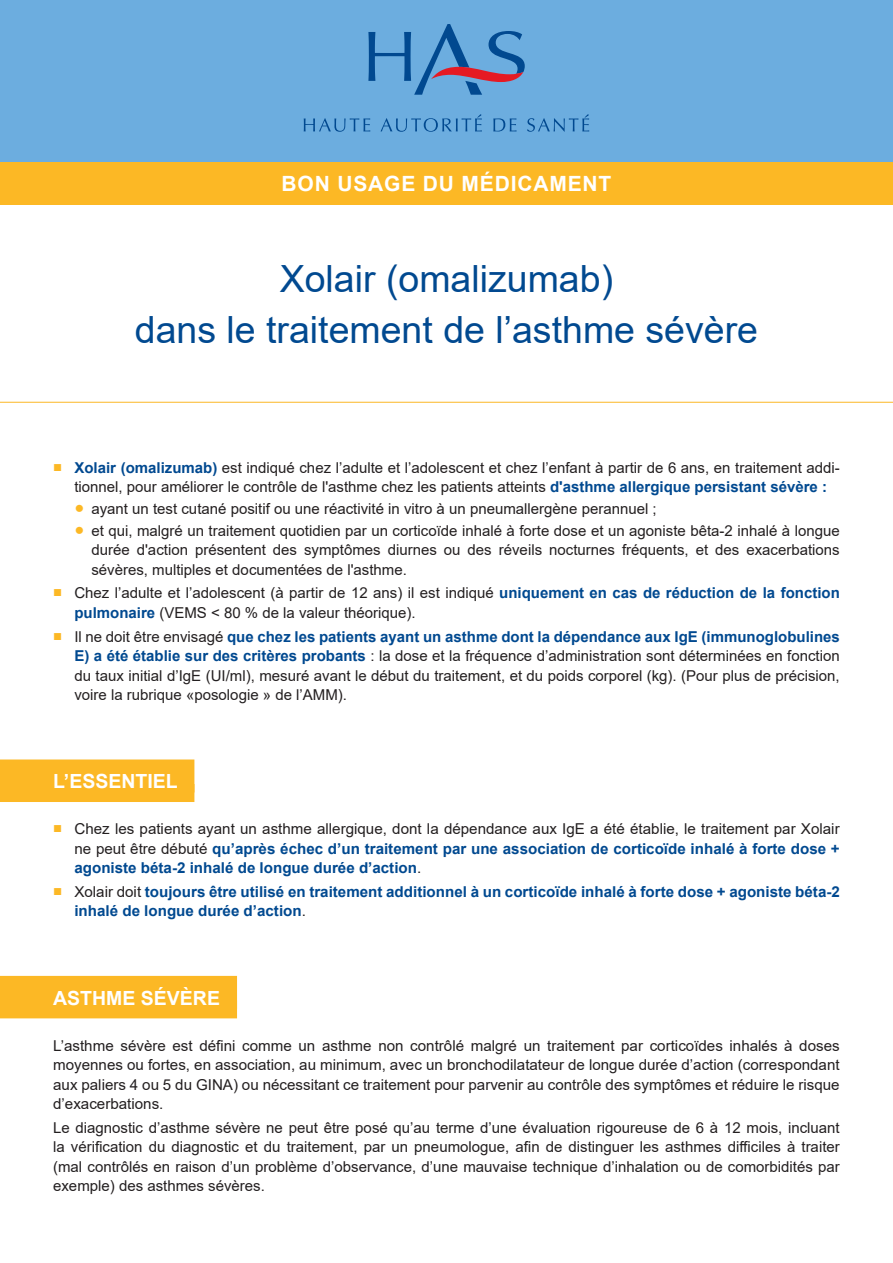
<style>
.page{position:relative;width:893px;height:1263px;background:#fff}
.page>*{position:absolute;margin:0;border:0;box-sizing:border-box;transform-origin:0 0}
.titre_fiche{font:37.5px "Arial";color:#014990}
.t1{font:700 21px "Arial";letter-spacing:.04em;color:#fff}
.Rubrique{font:700 19.5px "Arial";color:#fff}
.texte_courant{font:15px/19.5px "Arial";color:#231f20;text-align:justify}
.t2{font:700 15px/19.5px "Arial";color:#014990;text-align:justify}
.s1{color:#fcb825}
.s2{font-weight:700;color:#014990}
.s3{font-size:16.5px;color:#fcb825}
.s4{font-weight:400;color:#fcb825}
.s5{font-weight:400;color:#231f20}
</style>
<div class="page">
<div style="left:0;top:0;width:893px;height:170px;background:#6caddf"></div>
<div style="left:0;top:162px;width:893px;height:43px;background:#fcb825"></div>
<hr style="left:0;top:402px;width:893px;height:1px;background:#fcb825">
<svg style="left:304px;top:118px;width:66px;height:14px"></svg>
<svg style="left:380px;top:114px;width:102px;height:18px"></svg>
<svg style="left:493px;top:118px;width:24px;height:13px"></svg>
<svg style="left:527px;top:114px;width:62px;height:18px"></svg>
<svg style="left:368px;top:24px;width:157px;height:71px"></svg>
<div style="left:0;top:759px;width:194px;height:33px;background:#fcb825"></div>
<div style="left:0;top:784px;width:194px;height:18px;background:#fcb825"></div>
<div style="left:0;top:976px;width:237px;height:33px;background:#fcb825"></div>
<div style="left:0;top:1000px;width:237px;height:18px;background:#fcb825"></div>
<p class="t1" style="left:281px;top:169px;width:331px">BON USAGE DU MÉDICAMENT</p>
<p class="titre_fiche" style="left:280px;top:253px;width:335px">Xolair (omalizumab)</p>
<p class="titre_fiche" style="left:135px;top:304px;width:625px">dans le traitement de l’asthme sévère</p>
<p class="texte_courant" style="left:53px;top:458px;width:788px;text-align:center"><span class="s1">■</span> <span class="s2">Xolair (omalizumab)</span> est indiqué chez l’adulte et l’adolescent et chez l’enfant à partir de 6 ans, en traitement addi&shy;tionnel, pour améliorer le contrôle de l'asthme chez les patients atteints <span class="s2">d'asthme allergique persistant sévère :</span></p>
<p class="texte_courant" style="left:74px;top:499px;width:584px"><span class="s3">●</span> ayant un test cutané positif ou une réactivité in vitro à un pneumallergène perannuel ;</p>
<p class="texte_courant" style="left:91px;top:520px;width:750px;text-indent:-17px"><span class="s3">●</span> et qui, malgré un traitement quotidien par un corticoïde inhalé à forte dose et un agoniste bêta-2 inhalé à longue durée d'action présentent des symptômes diurnes ou des réveils nocturnes fréquents, et des exacerbations sévères, multiples et documentées de l'asthme.</p>
<p class="texte_courant" style="left:74px;top:583px;width:767px;text-indent:-21px"><span class="s1">■</span> Chez l’adulte et l’adolescent (à partir de 12 ans) il est indiqué <span class="s2">uniquement en cas de réduction de la fonction pulmonaire</span> (VEMS &lt; 80 % de la valeur théorique).</p>
<p class="texte_courant" style="left:74px;top:626px;width:767px;text-indent:-21px"><span class="s1">■</span> Il ne doit être envisagé <span class="s2">que chez les patients ayant un asthme dont la dépendance aux IgE (immunoglobulines E) a été établie sur des critères probants</span> : la dose et la fréquence d’administration sont déterminées en fonction du taux initial d’IgE (UI/ml), mesuré avant le début du traitement, et du poids corporel (kg). (Pour plus de précision, voire la rubrique «posologie » de l’AMM).</p>
<p class="Rubrique" style="left:53px;top:768px;width:126px">L’ESSENTIEL</p>
<p class="t2" style="left:74px;top:819px;width:767px;text-indent:-21px"><span class="s4">■</span> <span class="s5">Chez les patients ayant un asthme allergique, dont la dépendance aux IgE a été établie, le traitement par Xolair ne peut être débuté</span> qu’après échec d’un traitement par une association de corticoïde inhalé à forte dose + agoniste béta-2 inhalé de longue durée d’action<span class="s5">.</span></p>
<p class="t2" style="left:74px;top:882px;width:767px;text-indent:-21px"><span class="s4">■</span> <span class="s5">Xolair doit</span> toujours être utilisé en traitement additionnel à un corticoïde inhalé à forte dose + agoniste béta-2 inhalé de longue durée d’action<span class="s5">.</span></p>
<p class="Rubrique" style="left:53px;top:984px;width:168px">ASTHME SÉVÈRE</p>
<p class="texte_courant" style="left:53px;top:1035px;width:788px">L’asthme sévère est défini comme un asthme non contrôlé malgré un traitement par corticoïdes inhalés à doses moyennes ou fortes, en association, au minimum, avec un bronchodilatateur de longue durée d’action (correspondant aux paliers 4 ou 5 du GINA) ou nécessitant ce traitement pour parvenir au contrôle des symptômes et réduire le risque d’exacerbations.</p>
<p class="texte_courant" style="left:53px;top:1118px;width:788px">Le diagnostic d’asthme sévère ne peut être posé qu’au terme d’une évaluation rigoureuse de 6 à 12 mois, incluant la vérification du diagnostic et du traitement, par un pneumologue, afin de distinguer les asthmes difficiles à traiter (mal contrôlés en raison d’un problème d’observance, d’une mauvaise technique d’inhalation ou de comorbidités par exemple) des asthmes sévères.</p>
</div>
